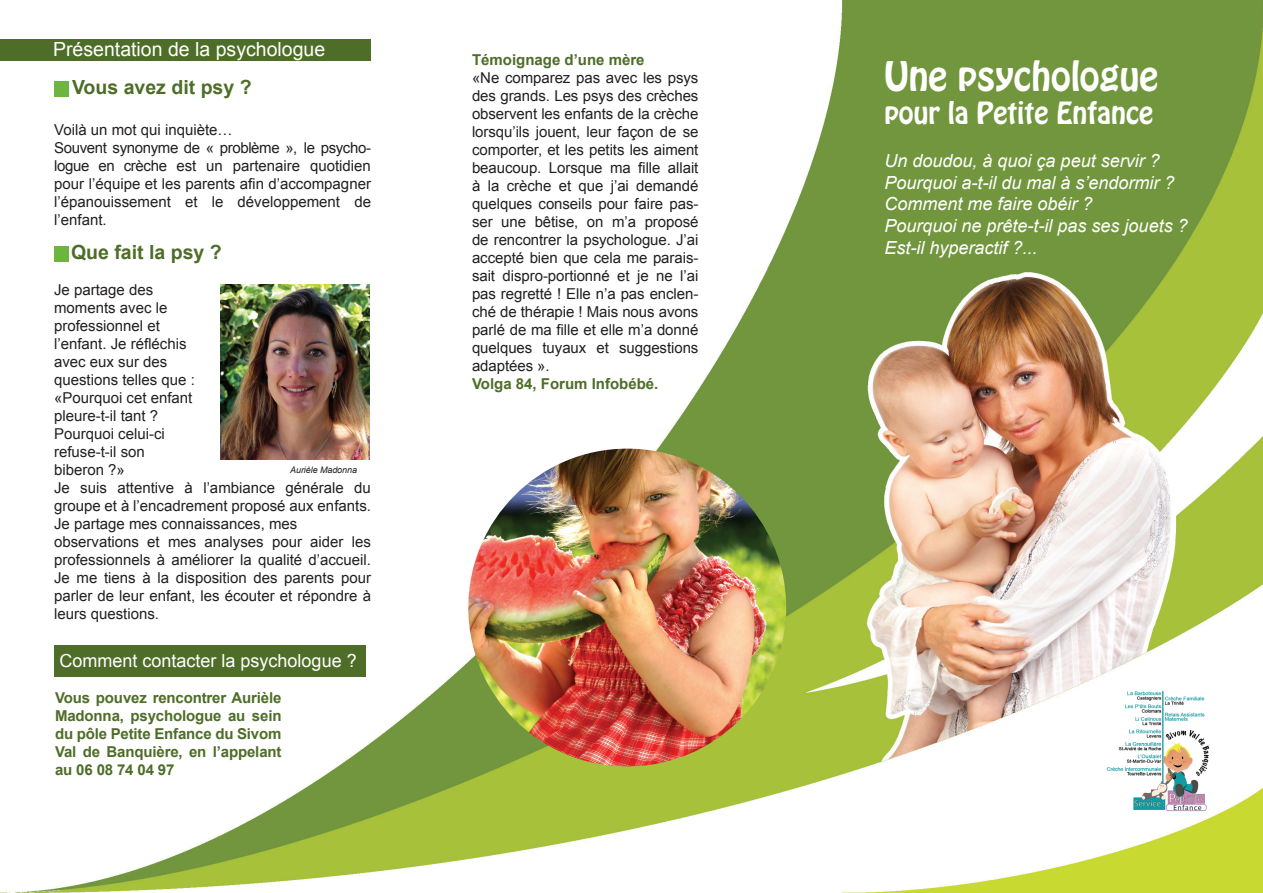
<style>
.page{position:relative;width:1263px;height:893px;background:#fff}
.page>*{position:absolute;margin:0;border:0;box-sizing:border-box;transform-origin:0 0}
.t1{font:36px "Hobo Std";color:#fff}
.t2{font:27px "Hobo Std";color:#fff}
.t3{font:700 19.5px "Arial";color:#4e6d28}
.t4{font:19.5px "Arial";color:#fff}
.t5{font:italic 18px "Arial";color:#fff}
.t6{font:18px "Arial";color:#fff}
.t7{font:15px/18px "Arial";color:#231f20}
.t8{font:700 15px/18px "Arial";letter-spacing:-.01em;color:#4e6d28;text-align:justify}
.t9{font:italic 9px "Arial";letter-spacing:-.01em;color:#231f20}
</style>
<div class="page">
<img style="left:0;top:0;width:1263px;height:893px">
<div style="left:54px;top:646px;width:311px;height:31px;background:#4e6d28"></div>
<div style="left:54px;top:81px;width:15px;height:16px;background:#6bb540"></div>
<div style="left:54px;top:246px;width:15px;height:16px;background:#6bb540"></div>
<div style="left:0;top:40px;width:370px;height:21px;background:#4e6d28"></div>
<img style="left:1106px;top:688px;width:107px;height:127px">
<img style="left:220px;top:285px;width:150px;height:174px">
<img style="left:468px;top:449px;width:318px;height:317px;border-radius:159px">
<p class="t4" style="left:53px;top:36px;width:274px">Présentation de la psychologue</p>
<p class="t3" style="left:72px;top:74px;width:181px">Vous avez dit psy ?</p>
<p class="t7" style="left:54px;top:121px;width:180px">Voilà un mot qui inquiète…</p>
<p class="t7" style="left:54px;top:139px;width:318px;text-align:justify">Souvent synonyme de « problème », le psycho&shy;logue en crèche est un partenaire quotidien pour l’équipe et les parents afin d’accompagner l’épanouissement et le développement de l’enfant.</p>
<p class="t3" style="left:71px;top:240px;width:152px">Que fait la psy ?</p>
<p class="t7" style="left:54px;top:280px;width:134px">Je partage des moments avec le professionnel et l’enfant. Je réfléchis avec eux sur des</p>
<p class="t7" style="left:54px;top:370px;width:142px">questions telles que : «Pourquoi cet enfant pleure-t-il tant ?</p>
<p class="t7" style="left:54px;top:424px;width:112px">Pourquoi celui-ci</p>
<p class="t7" style="left:54px;top:442px;width:92px">refuse-t-il son biberon ?»</p>
<p class="t7" style="left:54px;top:478px;width:318px">Je suis attentive à l’ambiance générale du groupe et à l’encadrement proposé aux enfants.</p>
<p class="t7" style="left:54px;top:514px;width:245px">Je partage mes connaissances, mes</p>
<p class="t7" style="left:54px;top:532px;width:318px;text-align:justify">observations et mes analyses pour aider les professionnels à améliorer la qualité d’accueil.<br>Je me tiens à la disposition des parents pour parler de leur enfant, les écouter et répondre à leurs questions.</p>
<p class="t9" style="left:290px;top:464px;width:68px">Aurièle Madonna</p>
<p class="t6" style="left:60px;top:649px;width:299px">Comment contacter la psychologue ?</p>
<p class="t8" style="left:55px;top:689px;width:228px">Vous pouvez rencontrer Aurièle Madonna, psychologue au sein du pôle Petite Enfance du Sivom Val de Banquière, en l’appelant au 06 08 74 04 97</p>
<p class="t8" style="left:472px;top:51px;width:174px">Témoignage d’une mère</p>
<p class="t7" style="left:472px;top:69px;width:228px;text-align:justify">«Ne comparez pas avec les psys des grands. Les psys des crèches observent les enfants de la crèche lorsqu’ils jouent, leur façon de se comporter, et les petits les aiment beaucoup. Lorsque ma fille allait à la crèche et que j’ai demandé quelques conseils pour faire pas&shy;ser une bêtise, on m’a proposé de rencontrer la psychologue. J’ai accepté bien que cela me parais&shy;sait dispro-portionné et je ne l’ai pas regretté ! Elle n’a pas enclen&shy;ché de thérapie ! Mais nous avons parlé de ma fille et elle m’a donné quelques tuyaux et suggestions adaptées ».</p>
<p class="t8" style="left:472px;top:375px;width:188px">Volga 84, Forum Infobébé.</p>
<p class="t1" style="left:884px;top:52px;width:275px">Une psychologue</p>
<p class="t2" style="left:884px;top:94px;width:270px">pour la Petite Enfance</p>
<p class="t5" style="left:884px;top:149px;width:277px">Un doudou, à quoi ça peut servir ?</p>
<p class="t5" style="left:884px;top:171px;width:292px">Pourquoi a-t-il du mal à s’endormir ?</p>
<p class="t5" style="left:884px;top:192px;width:210px">Comment me faire obéir ?</p>
<p class="t5" style="left:884px;top:214px;width:305px">Pourquoi ne prête-t-il pas ses jouets ?</p>
<p class="t5" style="left:884px;top:236px;width:155px">Est-il hyperactif ?...</p>
</div>
